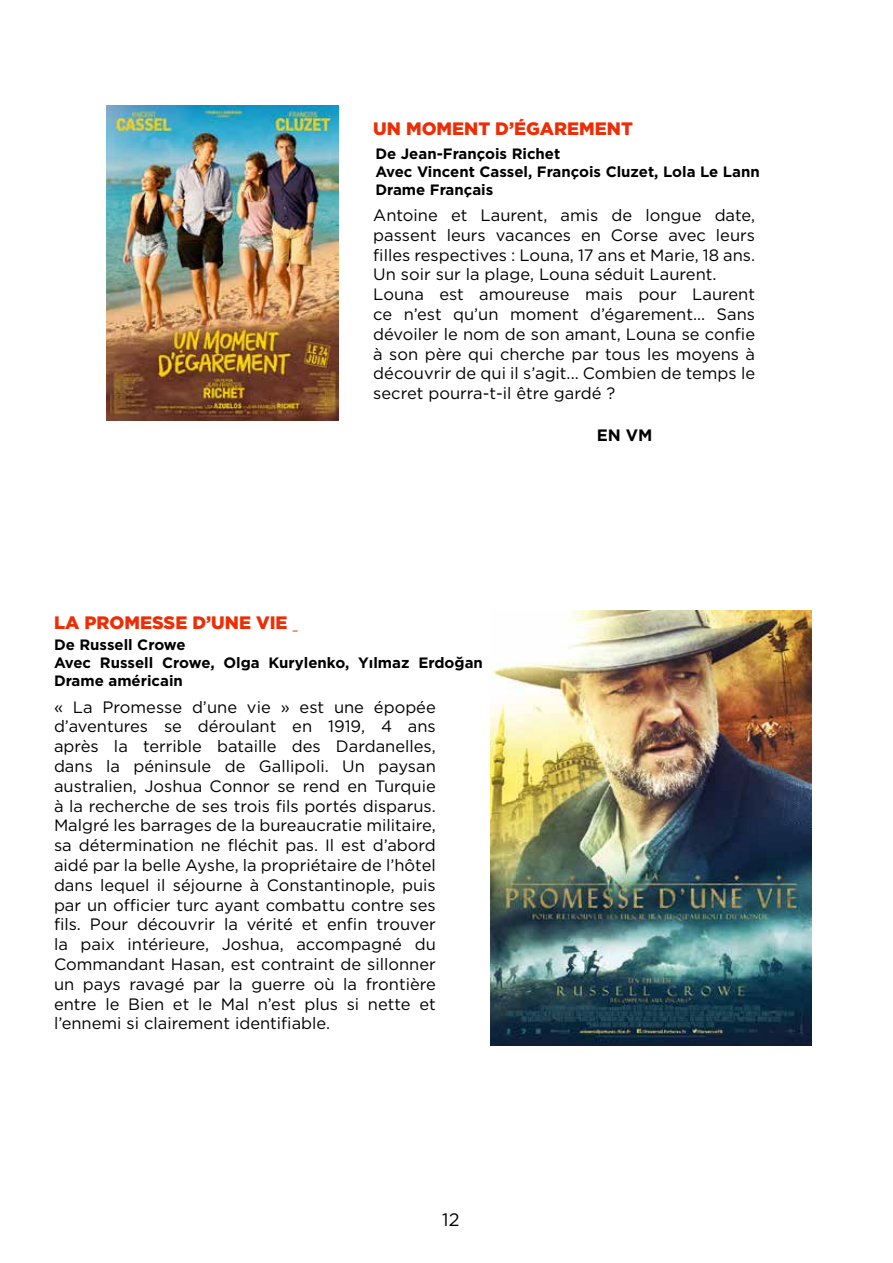
<style>
.page{position:relative;width:893px;height:1263px;background:#fff}
.page>*{position:absolute;margin:0;border:0;box-sizing:border-box;transform-origin:0 0}
.t1{font:900 18px "Gotham";color:#ee2d05}
.t2{font:18px "Gotham";color:#000}
.t3{font:16.5px/19.8px "Gotham";color:#000}
.t4{font:700 16.5px "Gotham";color:#000}
.t5{font:700 15px/18px "Gotham";color:#000}
</style>
<div class="page">
<img style="left:107px;top:105px;width:232px;height:316px">
<img style="left:490px;top:610px;width:321px;height:436px">
<p class="t1" style="left:373px;top:117px;width:261px">UN MOMENT D’ÉGAREMENT</p>
<p class="t5" style="left:375px;top:144px;width:386px">De Jean-François Richet<br>Avec Vincent Cassel, François Cluzet, Lola Le Lann<br>Drame Français</p>
<p class="t3" style="left:373px;top:205px;width:383px">Antoine et Laurent, amis de longue date, passent leurs vacances en Corse avec leurs filles respectives : Louna, 17 ans et Marie, 18 ans.<br>Un soir sur la plage, Louna séduit Laurent.<br>Louna est amoureuse mais pour Laurent ce n’est qu’un moment d’égarement... Sans dévoiler le nom de son amant, Louna se confie à son père qui cherche par tous les moyens à découvrir de qui il s’agit... Combien de temps le secret pourra-t-il être gardé ?</p>
<p class="t1" style="left:54px;top:610px;width:235px">LA PROMESSE D’UNE VIE</p>
<p class="t5" style="left:54px;top:636px;width:430px">De Russell Crowe<br>Avec Russell Crowe, Olga Kurylenko, Yılmaz Erdoğan<br>Drame américain</p>
<p class="t3" style="left:54px;top:696px;width:383px;text-align:justify">« La Promesse d’une vie » est une épopée d’aventures se déroulant en 1919, 4 ans après la terrible bataille des Dardanelles, dans la péninsule de Gallipoli. Un paysan australien, Joshua Connor se rend en Turquie à la recherche de ses trois fils portés disparus.<br>Malgré les barrages de la bureaucratie militaire, sa détermination ne fléchit pas. Il est d’abord aidé par la belle Ayshe, la propriétaire de l’hôtel dans lequel il séjourne à Constantinople, puis par un officier turc ayant combattu contre ses fils. Pour découvrir la vérité et enfin trouver la paix intérieure, Joshua, accompagné du Commandant Hasan, est contraint de sillonner un pays ravagé par la guerre où la frontière entre le Bien et le Mal n’est plus si nette et l’ennemi si clairement identifiable.</p>
<p class="t2" style="left:442px;top:1208px;width:19px">12</p>
<p class="t4" style="left:597px;top:424px;width:57px">EN VM</p>
</div>
